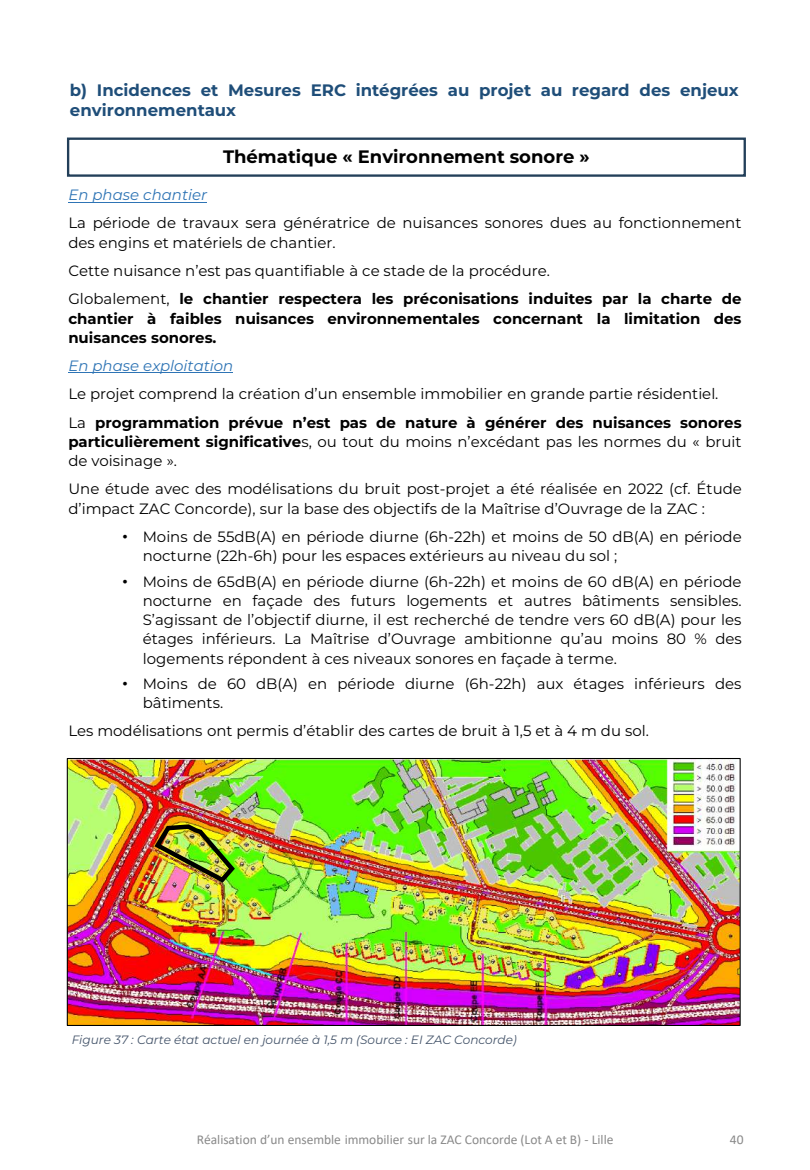
<style>
.page{position:relative;width:810px;height:1170px;background:#fff}
.page>*{position:absolute;margin:0;border:0;box-sizing:border-box;transform-origin:0 0}
.t1{font:700 18px "Montserrat";color:#000}
.t2{font:700 16.5px/19.8px "Montserrat";color:#1f4e79}
.t3{font:15px/19.2px "Montserrat";color:#000}
.t4{font:700 15px/19.2px "Montserrat";color:#000}
.t5{font:italic 15px "Montserrat";color:#2e74b5}
.t6{font:13.5px "Calibri";letter-spacing:-.005em;color:#898989}
.t7{font:italic 12px "Montserrat";color:#44546a}
.s1{font-weight:700}
.s2{font-family:"Arial"}
</style>
<div class="page">
<div style="left:67px;top:138px;width:679px;height:39px;border:2px solid #223f59"></div>
<hr style="left:68px;top:202px;width:139px;height:1px;background:#2e74b5">
<hr style="left:68px;top:373px;width:165px;height:1px;background:#2e74b5">
<img style="left:69px;top:760px;width:670px;height:264px">
<div style="left:67px;top:758px;width:674px;height:268px;border:1px solid #000"></div>
<img style="left:151px;top:822px;width:87px;height:64px">
<p class="t2" style="left:70px;top:80px;width:670px">b) Incidences et Mesures ERC intégrées au projet au regard des enjeux environnementaux</p>
<p class="t1" style="left:223px;top:146px;width:368px">Thématique « Environnement sonore »</p>
<p class="t5" style="left:68px;top:186px;width:140px">En phase chantier</p>
<p class="t3" style="left:68px;top:214px;width:675px">La période de travaux sera génératrice de nuisances sonores dues au fonctionnement des engins et matériels de chantier.</p>
<p class="t3" style="left:68px;top:257px;width:675px;line-height:28.2px">Cette nuisance n’est pas quantifiable à ce stade de la procédure.<br>Globalement, <span class="s1">le chantier respectera les préconisations induites par la charte de</span></p>
<p class="t4" style="left:68px;top:309px;width:675px">chantier à faibles nuisances environnementales concernant la limitation des nuisances sonores.</p>
<p class="t5" style="left:68px;top:357px;width:166px">En phase exploitation</p>
<p class="t3" style="left:68px;top:380px;width:675px;line-height:28.3px">Le projet comprend la création d’un ensemble immobilier en grande partie résidentiel.<br>La <span class="s1">programmation prévue n’est pas de nature à générer des nuisances sonores</span></p>
<p class="t3" style="left:68px;top:432px;width:675px"><span class="s1">particulièrement significative</span>s, ou tout du moins n’excédant pas les normes du « bruit de voisinage ».</p>
<p class="t3" style="left:68px;top:479px;width:675px">Une étude avec des modélisations du bruit post-projet a été réalisée en 2022 (cf. Étude d’impact ZAC Concorde), sur la base des objectifs de la Maîtrise d’Ouvrage de la ZAC :</p>
<p class="t3" style="left:143px;top:527px;width:600px;text-indent:-20px"><span class="s2">•</span> Moins de 55dB(A) en période diurne (6h-22h) et moins de 50 dB(A) en période nocturne (22h-6h) pour les espaces extérieurs au niveau du sol ;</p>
<p class="t3" style="left:143px;top:572px;width:601px;text-align:justify;text-indent:-20px"><span class="s2">•</span> Moins de 65dB(A) en période diurne (6h-22h) et moins de 60 dB(A) en période nocturne en façade des futurs logements et autres bâtiments sensibles.<br>S’agissant de l’objectif diurne, il est recherché de tendre vers 60 dB(A) pour les étages inférieurs. La Maîtrise d’Ouvrage ambitionne qu’au moins 80 % des logements répondent à ces niveaux sonores en façade à terme.</p>
<p class="t3" style="left:143px;top:674px;width:600px;text-indent:-20px"><span class="s2">•</span> Moins de 60 dB(A) en période diurne (6h-22h) aux étages inférieurs des bâtiments.</p>
<p class="t3" style="left:68px;top:721px;width:582px">Les modélisations ont permis d’établir des cartes de bruit à 1,5 et à 4 m du sol.</p>
<p class="t7" style="left:72px;top:1032px;width:447px">Figure 37 : Carte état actuel en journée à 1,5 m (Source : EI ZAC Concorde)</p>
<p class="t6" style="left:197px;top:1133px;width:418px">Réalisation d’un ensemble immobilier sur la ZAC Concorde (Lot A et B) - Lille</p>
<p class="t6" style="left:730px;top:1133px;width:15px">40</p>
</div>
